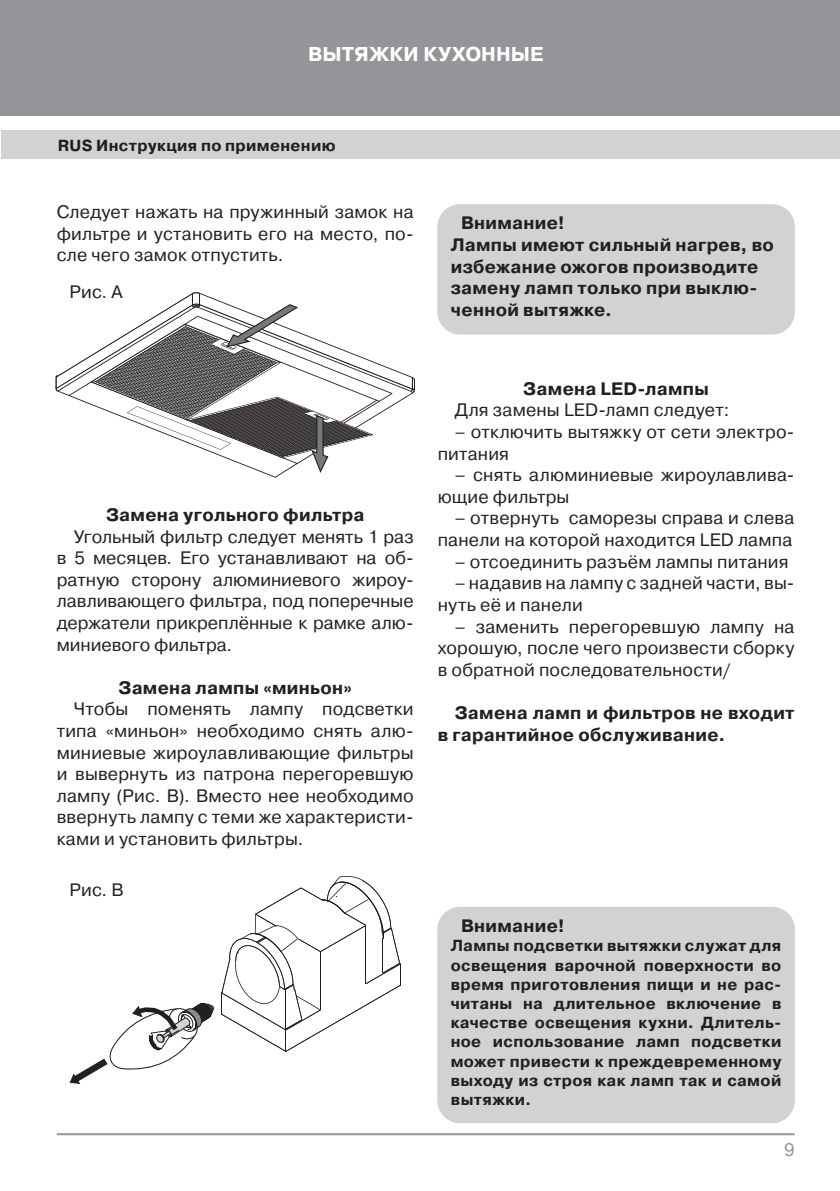
<style>
.page{position:relative;width:840px;height:1191px;background:#fff}
.page>*{position:absolute;margin:0;border:0;box-sizing:border-box;transform-origin:0 0}
.t1{font:700 20px "Pragmatica C";letter-spacing:.005em;color:#fff}
.t2{font:18px/21.6px "Pragmatica C";letter-spacing:.01em;color:#231f20;text-align:justify}
.t3{font:700 18px/21.6px "Pragmatica C";letter-spacing:.015em;color:#231f20}
.t4{font:18px "Pragmatica C";color:#939598}
.t5{font:700 16px/19.2px "Pragmatica C";letter-spacing:.02em;color:#231f20;text-align:justify}
</style>
<div class="page">
<div style="left:0;top:0;width:839px;height:116px;background:#939598"></div>
<div style="left:1px;top:130px;width:838px;height:29px;background:#d1d2d4"></div>
<hr style="left:57px;top:1133px;width:737px;height:2px;background:#939598">
<svg style="left:56px;top:292px;width:358px;height:186px"></svg>
<svg style="left:220px;top:876px;width:181px;height:175px"></svg>
<svg style="left:69px;top:1002px;width:145px;height:81px"></svg>
<div style="left:437px;top:204px;width:357px;height:130px;background:#d1d2d4;border-radius:23px"></div>
<div style="left:437px;top:906px;width:357px;height:217px;background:#d1d2d4;border-radius:23px"></div>
<p class="t1" style="left:308px;top:43px;width:237px">ВЫТЯЖКИ КУХОННЫЕ</p>
<p class="t5" style="left:58px;top:136px;width:279px">RUS Инструкция по применению</p>
<p class="t2" style="left:57px;top:201px;width:358px">Следует нажать на пружинный замок на фильтре и установить его на место, по&shy;сле чего замок отпустить.</p>
<p class="t2" style="left:69px;top:281px;width:55px">Рис. A</p>
<p class="t3" style="left:450px;top:213px;width:324px;text-indent:10px">Внимание!<br>Лампы имеют сильный нагрев, во избежание ожогов производите замену ламп только при выклю&shy;ченной вытяжке.</p>
<p class="t3" style="left:106px;top:504px;width:260px">Замена угольного фильтра</p>
<p class="t2" style="left:57px;top:525px;width:358px;text-indent:17px">Угольный фильтр следует менять 1 раз в 5 месяцев. Его устанавливают на об&shy;ратную сторону алюминиевого жироу&shy;лавливающего фильтра, под поперечные держатели прикреплённые к рамке алю&shy;миниевого фильтра.</p>
<p class="t3" style="left:118px;top:677px;width:235px">Замена лампы «миньон»</p>
<p class="t2" style="left:57px;top:698px;width:358px;text-indent:17px">Чтобы поменять лампу подсветки типа «миньон» необходимо снять алю&shy;миниевые жироулавливающие фильтры и вывернуть из патрона перегоревшую лампу (Рис. В). Вместо нее необходимо ввернуть лампу с теми же характеристи&shy;ками и установить фильтры.</p>
<p class="t2" style="left:69px;top:879px;width:56px">Рис. B</p>
<p class="t3" style="left:523px;top:378px;width:187px">Замена LED-лампы</p>
<p class="t2" style="left:454px;top:399px;width:276px">Для замены LED-ламп следует:</p>
<p class="t2" style="left:437px;top:421px;width:358px;text-indent:17px">– отключить вытяжку от сети электро&shy;питания</p>
<p class="t2" style="left:437px;top:464px;width:358px;text-indent:17px">– снять алюминиевые жироулавлива&shy;ющие фильтры</p>
<p class="t2" style="left:437px;top:507px;width:358px;text-align:right">– отвернуть саморезы справа и слева панели на которой находится LED лампа</p>
<p class="t2" style="left:454px;top:551px;width:335px">– отсоединить разъём лампы питания</p>
<p class="t2" style="left:437px;top:572px;width:358px;text-indent:17px">– надавив на лампу с задней части, вы&shy;нуть её и панели</p>
<p class="t2" style="left:437px;top:615px;width:358px;text-indent:17px">– заменить перегоревшую лампу на хорошую, после чего произвести сборку в обратной последовательности/</p>
<p class="t3" style="left:437px;top:702px;width:358px;text-indent:17px">Замена ламп и фильтров не входит в гарантийное обслуживание.</p>
<p class="t3" style="left:460px;top:915px;width:105px">Внимание!</p>
<p class="t5" style="left:450px;top:936px;width:332px">Лампы подсветки вытяжки служат для освещения варочной поверхности во время приготовления пищи и не рас&shy;читаны на длительное включение в качестве освещения кухни. Длитель&shy;ное использование ламп подсветки может привести к преждевременному выходу из строя как ламп так и самой вытяжки.</p>
<p class="t4" style="left:783px;top:1139px;width:12px">9</p>
</div>
